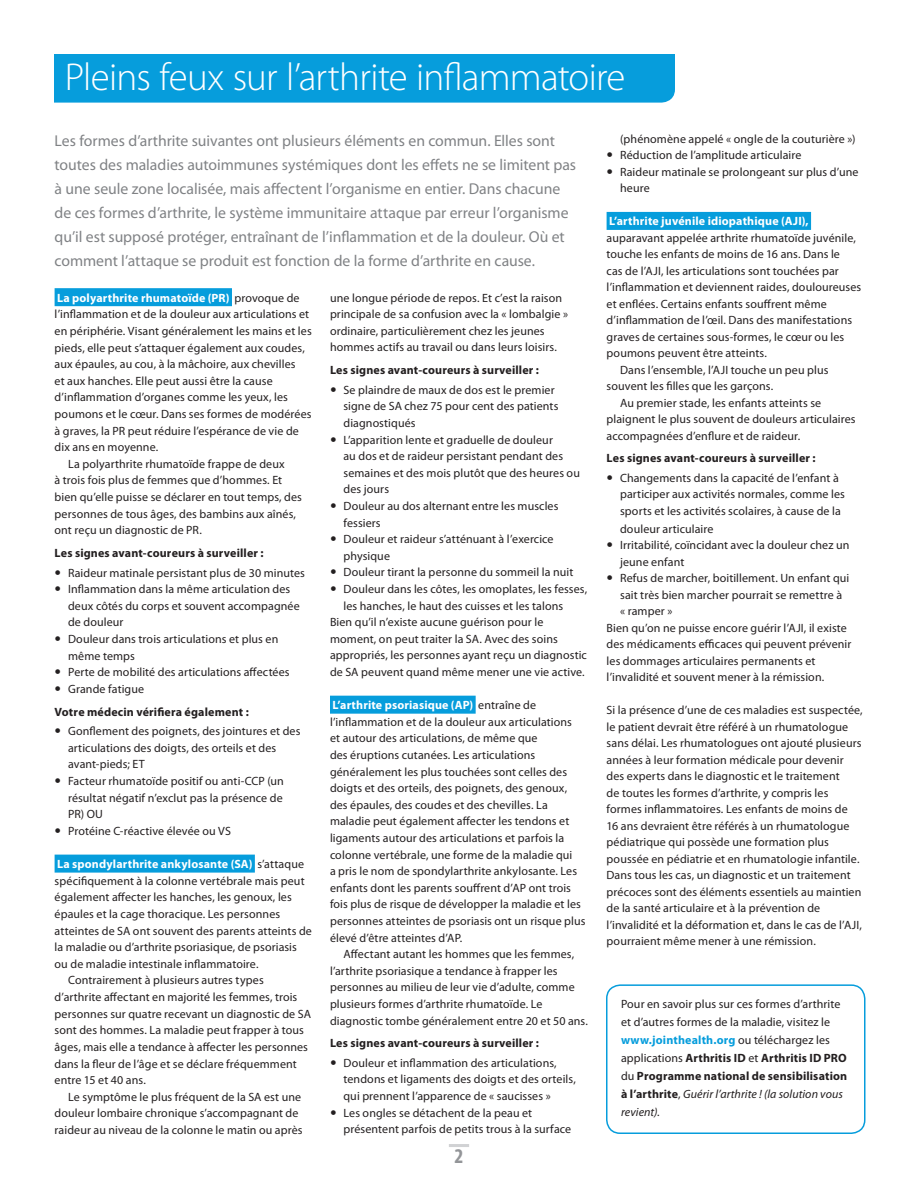
<style>
.page{position:relative;width:918px;height:1188px;background:#fff}
.page>*{position:absolute;margin:0;border:0;box-sizing:border-box;transform-origin:0 0}
.Head_18{font:300 39px "Myriad Pro";letter-spacing:-.02em;color:#fff}
.Page_Number{font:700 condensed 21px "Myriad Pro";color:#939598}
.Text_1st{font:15.75px/24px "Myriad Pro";letter-spacing:-.005em;color:#808285}
.Text_1st-2{font:12px/16.6px "Myriad Pro";letter-spacing:.01em;color:#231f20}
.bullets{font:12px/16.6px "Myriad Pro";letter-spacing:.01em;color:#231f20}
.Text_Indent{font:12px/16.6px "Myriad Pro";letter-spacing:.01em;color:#231f20}
.Head_8{font:700 12px "Myriad Pro";letter-spacing:.01em;color:#231f20}
.s1{font-weight:700;color:#fff}
.s2{font-weight:700;color:#069ddc}
.s3{font-weight:700}
.s4{font-style:italic}
</style>
<div class="page">
<hr style="left:449px;top:1144px;width:20px;height:3px;background:#d1d2d4">
<div style="left:55px;top:288px;width:177px;height:18px;background:#069ddc"></div>
<div style="left:55px;top:855px;width:200px;height:18px;background:#069ddc"></div>
<div style="left:330px;top:696px;width:146px;height:18px;background:#069ddc"></div>
<div style="left:607px;top:212px;width:204px;height:18px;background:#069ddc"></div>
<div style="left:54px;top:54px;width:621px;height:49px;background:#069ddc"></div>
<div style="left:606px;top:984px;width:260px;height:150px;border:2px solid #069ddc;border-radius:14px"></div>
<p class="Head_18" style="left:65px;top:53px;width:562px">Pleins feux sur l’arthrite inflammatoire</p>
<p class="Text_1st" style="left:55px;top:128px;width:523px">Les formes d’arthrite suivantes ont plusieurs éléments en commun. Elles sont toutes des maladies autoimmunes systémiques dont les effets ne se limitent pas à une seule zone localisée, mais affectent l’organisme en entier. Dans chacune de ces formes d’arthrite, le système immunitaire attaque par erreur l’organisme qu’il est supposé protéger, entraînant de l’inflammation et de la douleur. Où et comment l’attaque se produit est fonction de la forme d’arthrite en cause.</p>
<p class="Text_1st-2" style="left:55px;top:289px;width:259px"><span class="s1">La polyarthrite rhumatoïde (PR)</span> provoque de l’inflammation et de la douleur aux articulations et en périphérie. Visant généralement les mains et les pieds, elle peut s’attaquer également aux coudes, aux épaules, au cou, à la mâchoire, aux chevilles<br>et aux hanches. Elle peut aussi être la cause d’inflammation d’organes comme les yeux, les poumons et le cœur. Dans ses formes de modérées à graves, la PR peut réduire l’espérance de vie de dix ans en moyenne.</p>
<p class="Text_Indent" style="left:55px;top:455px;width:249px;text-indent:14px">La polyarthrite rhumatoïde frappe de deux<br>à trois fois plus de femmes que d’hommes. Et bien qu’elle puisse se déclarer en tout temps, des personnes de tous âges, des bambins aux aînés, ont reçu un diagnostic de PR.</p>
<p class="Head_8" style="left:55px;top:545px;width:211px">Les signes avant-coureurs à surveiller :</p>
<p class="bullets" style="left:68px;top:564px;width:238px">Raideur matinale persistant plus de 30 minutes</p>
<p class="bullets" style="left:68px;top:581px;width:233px">Inflammation dans la même articulation des deux côtés du corps et souvent accompagnée de douleur</p>
<p class="bullets" style="left:68px;top:631px;width:212px">Douleur dans trois articulations et plus en même temps</p>
<p class="bullets" style="left:68px;top:664px;width:223px">Perte de mobilité des articulations affectées</p>
<p class="bullets" style="left:68px;top:680px;width:78px">Grande fatigue</p>
<p class="Head_8" style="left:55px;top:704px;width:196px">Votre médecin vérifiera également :</p>
<p class="bullets" style="left:68px;top:723px;width:234px">Gonflement des poignets, des jointures et des articulations des doigts, des orteils et des avant-pieds; ET</p>
<p class="bullets" style="left:68px;top:772px;width:217px;text-align:justify">Facteur rhumatoïde positif ou anti-CCP (un résultat négatif n’exclut pas la présence de PR) OU</p>
<p class="bullets" style="left:68px;top:822px;width:164px">Protéine C-réactive élevée ou VS</p>
<p class="Text_1st-2" style="left:55px;top:856px;width:259px"><span class="s1">La spondylarthrite ankylosante (SA)</span> s’attaque spécifiquement à la colonne vertébrale mais peut également affecter les hanches, les genoux, les épaules et la cage thoracique. Les personnes atteintes de SA ont souvent des parents atteints de la maladie ou d’arthrite psoriasique, de psoriasis ou de maladie intestinale inflammatoire.</p>
<p class="Text_Indent" style="left:55px;top:972px;width:258px;text-indent:14px">Contrairement à plusieurs autres types d’arthrite affectant en majorité les femmes, trois personnes sur quatre recevant un diagnostic de SA sont des hommes. La maladie peut frapper à tous âges, mais elle a tendance à affecter les personnes dans la fleur de l’âge et se déclare fréquemment entre 15 et 40 ans.</p>
<p class="Text_Indent" style="left:55px;top:1088px;width:250px;text-indent:14px">Le symptôme le plus fréquent de la SA est une douleur lombaire chronique s’accompagnant de raideur au niveau de la colonne le matin ou après</p>
<p class="Text_Indent" style="left:330px;top:289px;width:240px">une longue période de repos. Et c’est la raison principale de sa confusion avec la « lombalgie » ordinaire, particulièrement chez les jeunes hommes actifs au travail ou dans leurs loisirs.</p>
<p class="Head_8" style="left:330px;top:362px;width:211px">Les signes avant-coureurs à surveiller :</p>
<p class="bullets" style="left:344px;top:381px;width:217px">Se plaindre de maux de dos est le premier signe de SA chez 75 pour cent des patients diagnostiqués</p>
<p class="bullets" style="left:344px;top:431px;width:238px">L’apparition lente et graduelle de douleur<br>au dos et de raideur persistant pendant des semaines et des mois plutôt que des heures ou des jours</p>
<p class="bullets" style="left:344px;top:497px;width:217px">Douleur au dos alternant entre les muscles fessiers</p>
<p class="bullets" style="left:344px;top:531px;width:212px">Douleur et raideur s’atténuant à l’exercice physique</p>
<p class="bullets" style="left:344px;top:564px;width:231px">Douleur tirant la personne du sommeil la nuit</p>
<p class="bullets" style="left:344px;top:580px;width:245px">Douleur dans les côtes, les omoplates, les fesses, les hanches, le haut des cuisses et les talons</p>
<p class="Text_1st-2" style="left:330px;top:614px;width:258px">Bien qu’il n’existe aucune guérison pour le moment, on peut traiter la SA. Avec des soins appropriés, les personnes ayant reçu un diagnostic de SA peuvent quand même mener une vie active.</p>
<p class="Text_1st-2" style="left:330px;top:697px;width:257px"><span class="s1">L’arthrite psoriasique (AP)</span> entraîne de l’inflammation et de la douleur aux articulations<br>et autour des articulations, de même que<br>des éruptions cutanées. Les articulations généralement les plus touchées sont celles des doigts et des orteils, des poignets, des genoux, des épaules, des coudes et des chevilles. La maladie peut également affecter les tendons et ligaments autour des articulations et parfois la colonne vertébrale, une forme de la maladie qui<br>a pris le nom de spondylarthrite ankylosante. Les enfants dont les parents souffrent d’AP ont trois fois plus de risque de développer la maladie et les personnes atteintes de psoriasis ont un risque plus élevé d’être atteintes d’AP.</p>
<p class="Text_Indent" style="left:330px;top:946px;width:260px;text-indent:14px">Affectant autant les hommes que les femmes, l’arthrite psoriasique a tendance à frapper les personnes au milieu de leur vie d’adulte, comme plusieurs formes d’arthrite rhumatoïde. Le diagnostic tombe généralement entre 20 et 50 ans.</p>
<p class="Head_8" style="left:330px;top:1035px;width:211px">Les signes avant-coureurs à surveiller :</p>
<p class="bullets" style="left:344px;top:1054px;width:234px">Douleur et inflammation des articulations, tendons et ligaments des doigts et des orteils, qui prennent l’apparence de « saucisses »</p>
<p class="bullets" style="left:344px;top:1104px;width:229px">Les ongles se détachent de la peau et présentent parfois de petits trous à la surface</p>
<p class="Page_Number" style="left:455px;top:1143px;width:10px">2</p>
<p class="bullets" style="left:620px;top:130px;width:237px">(phénomène appelé « ongle de la couturière »)</p>
<p class="bullets" style="left:620px;top:147px;width:183px">Réduction de l’amplitude articulaire</p>
<p class="bullets" style="left:620px;top:163px;width:240px">Raideur matinale se prolongeant sur plus d’une heure</p>
<p class="Text_1st-2" style="left:607px;top:213px;width:256px"><span class="s1">L’arthrite juvénile idiopathique (AJI), </span>auparavant appelée arthrite rhumatoïde juvénile, touche les enfants de moins de 16 ans. Dans le<br>cas de l’AJI, les articulations sont touchées par l’inflammation et deviennent raides, douloureuses et enflées. Certains enfants souffrent même d’inflammation de l’œil. Dans des manifestations graves de certaines sous-formes, le cœur ou les poumons peuvent être atteints.</p>
<p class="Text_Indent" style="left:607px;top:361px;width:223px;text-indent:14px">Dans l’ensemble, l’AJI touche un peu plus souvent les filles que les garçons.</p>
<p class="Text_Indent" style="left:607px;top:394px;width:250px;text-indent:14px">Au premier stade, les enfants atteints se plaignent le plus souvent de douleurs articulaires accompagnées d’enflure et de raideur.</p>
<p class="Head_8" style="left:607px;top:451px;width:211px">Les signes avant-coureurs à surveiller :</p>
<p class="bullets" style="left:620px;top:469px;width:226px">Changements dans la capacité de l’enfant à participer aux activités normales, comme les sports et les activités scolaires, à cause de la</p>
<p class="bullets" style="left:620px;top:520px;width:95px">douleur articulaire</p>
<p class="bullets" style="left:620px;top:537px;width:231px">Irritabilité, coïncidant avec la douleur chez un jeune enfant</p>
<p class="bullets" style="left:620px;top:570px;width:231px">Refus de marcher, boitillement. Un enfant qui sait très bien marcher pourrait se remettre à « ramper »</p>
<p class="Text_1st-2" style="left:607px;top:619px;width:246px">Bien qu’on ne puisse encore guérir l’AJI, il existe des médicaments efficaces qui peuvent prévenir les dommages articulaires permanents et l’invalidité et souvent mener à la rémission.</p>
<p class="Text_1st-2" style="left:607px;top:702px;width:258px">Si la présence d’une de ces maladies est suspectée, le patient devrait être référé à un rhumatologue sans délai. Les rhumatologues ont ajouté plusieurs années à leur formation médicale pour devenir des experts dans le diagnostic et le traitement<br>de toutes les formes d’arthrite, y compris les formes inflammatoires. Les enfants de moins de<br>16 ans devraient être référés à un rhumatologue pédiatrique qui possède une formation plus poussée en pédiatrie et en rhumatologie infantile.<br>Dans tous les cas, un diagnostic et un traitement précoces sont des éléments essentiels au maintien de la santé articulaire et à la prévention de l’invalidité et la déformation et, dans le cas de l’AJI, pourraient même mener à une rémission.</p>
<p class="Text_1st-2" style="left:621px;top:995px;width:228px;line-height:18px">Pour en savoir plus sur ces formes d’arthrite et d’autres formes de la maladie, visitez le <span class="s2">www.jointhealth.org</span> ou téléchargez les applications <span class="s3">Arthritis ID</span> et <span class="s3">Arthritis ID PRO </span>du <span class="s3">Programme national de sensibilisation à l’arthrite</span>, <span class="s4">Guérir l’arthrite ! (la solution vous revient).</span></p>
</div>
